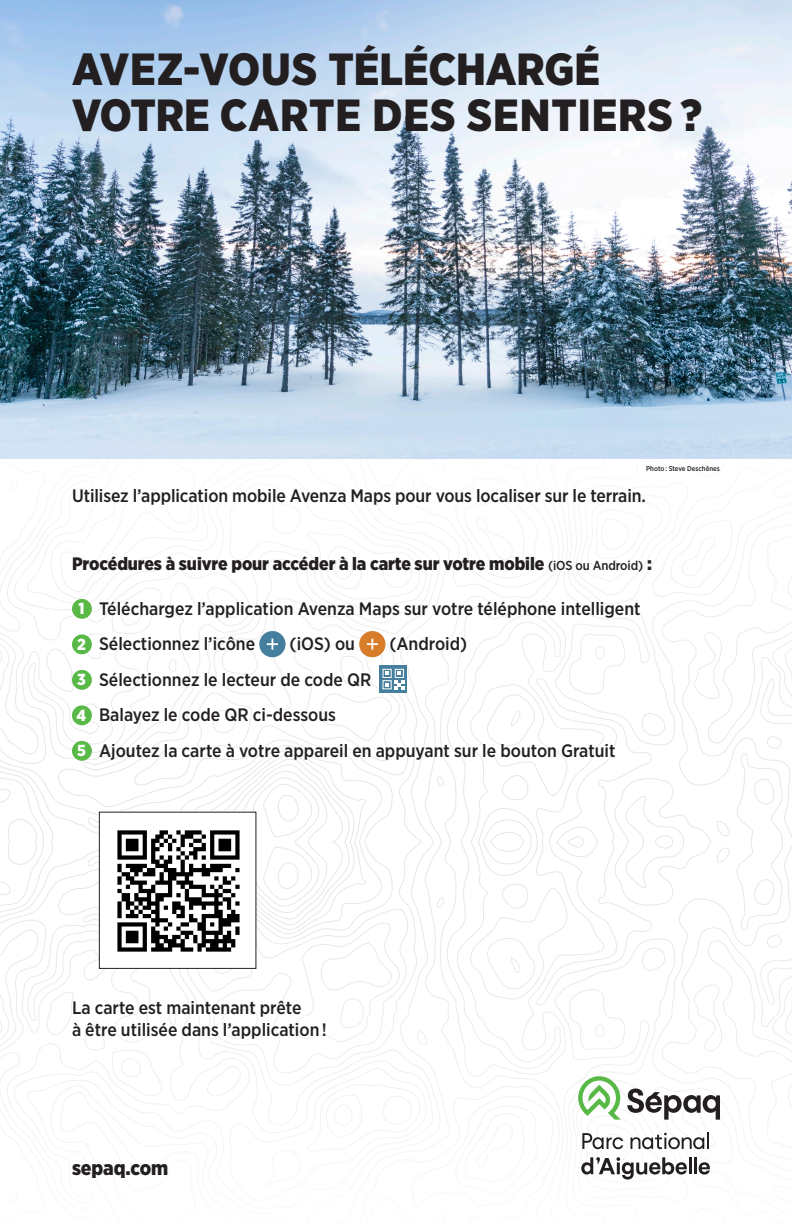
<style>
.page{position:relative;width:792px;height:1224px;background:#fff}
.page>*{position:absolute;margin:0;border:0;box-sizing:border-box;transform-origin:0 0}
.t1{font:900 45px/46px "Gotham Narrow";letter-spacing:.015em;color:#231f20}
.t2{font:900 20px "Gotham Narrow";letter-spacing:-.005em;color:#231f20}
.t3{font:500 18px/35.5px "Gotham Narrow";color:#231f20}
.t4{font:900 18px "Gotham Narrow";letter-spacing:-.005em;color:#231f20}
.t5{font:500 7px "Gotham Narrow";color:#231f20}
.s1{font-weight:500;font-size:13px}
.s2{font-weight:900;font-size:16px;color:#fff}
</style>
<div class="page">
<img style="left:0;top:518px;width:792px;height:653px">
<img style="left:0;top:0;width:792px;height:459px">
<div style="left:72px;top:599px;width:20px;height:20px;background:#58b947;border-radius:50%"></div>
<div style="left:72px;top:634px;width:20px;height:20px;background:#58b947;border-radius:50%"></div>
<div style="left:259px;top:631px;width:27px;height:26px;background:#467f9d;border-radius:50%"></div>
<svg style="left:267px;top:639px;width:11px;height:11px"></svg>
<div style="left:359px;top:631px;width:26px;height:26px;background:#d77d2a;border-radius:50%"></div>
<svg style="left:367px;top:639px;width:11px;height:11px"></svg>
<div style="left:72px;top:670px;width:20px;height:20px;background:#58b947;border-radius:50%"></div>
<svg style="left:380px;top:665px;width:27px;height:28px"></svg>
<div style="left:383px;top:680px;width:9px;height:9px;border:1px solid #fff"></div>
<div style="left:383px;top:669px;width:9px;height:9px;border:1px solid #fff"></div>
<div style="left:395px;top:669px;width:9px;height:9px;border:1px solid #fff"></div>
<svg style="left:385px;top:672px;width:19px;height:18px"></svg>
<div style="left:72px;top:705px;width:20px;height:20px;background:#58b947;border-radius:50%"></div>
<div style="left:72px;top:741px;width:20px;height:20px;background:#58b947;border-radius:50%"></div>
<hr style="left:689px;top:1157px;width:3px;height:17px;background:#231f20">
<hr style="left:694px;top:1157px;width:3px;height:17px;background:#231f20">
<svg style="left:699px;top:1162px;width:11px;height:13px"></svg>
<svg style="left:581px;top:1157px;width:106px;height:23px"></svg>
<svg style="left:582px;top:1133px;width:41px;height:16px"></svg>
<svg style="left:631px;top:1132px;width:78px;height:17px"></svg>
<svg style="left:578px;top:1076px;width:43px;height:44px"></svg>
<svg style="left:627px;top:1089px;width:93px;height:31px"></svg>
<div style="left:99px;top:812px;width:157px;height:156px;background:#fff"></div>
<div style="left:99px;top:812px;width:157px;height:157px;border:1px solid #231f20"></div>
<img style="left:117px;top:830px;width:123px;height:122px">
<h1 class="t1" style="left:72px;top:46px;width:632px">AVEZ-VOUS TÉLÉCHARGÉ<br>VOTRE CARTE DES SENTIERS ?</h1>
<p class="t5" style="left:646px;top:464px;width:75px">Photo : Steve Deschênes</p>
<p class="t3" style="left:72px;top:478px;width:576px">Utilisez l’application mobile Avenza Maps pour vous localiser sur le terrain.</p>
<p class="t4" style="left:72px;top:552px;width:581px">Procédures à suivre pour accéder à la carte sur votre mobile <span class="s1">(iOS ou Android)</span> :</p>
<p class="t3" style="left:77px;top:590px;width:565px"><span class="s2">1</span> Téléchargez l’application Avenza Maps sur votre téléphone intelligent<br><span class="s2">2</span> Sélectionnez l’icône</p>
<p class="t3" style="left:290px;top:626px;width:67px">(iOS) ou</p>
<p class="t3" style="left:390px;top:626px;width:79px">(Android)</p>
<p class="t3" style="left:77px;top:661px;width:540px"><span class="s2">3</span> Sélectionnez le lecteur de code QR<br><span class="s2">4</span> Balayez le code QR ci-dessous<br><span class="s2">5</span> Ajoutez la carte à votre appareil en appuyant sur le bouton Gratuit</p>
<p class="t3" style="left:72px;top:997px;width:256px;line-height:21.6px">La carte est maintenant prête<br>à être utilisée dans l’application !</p>
<p class="t2" style="left:72px;top:1154px;width:98px">sepaq.com</p>
</div>
